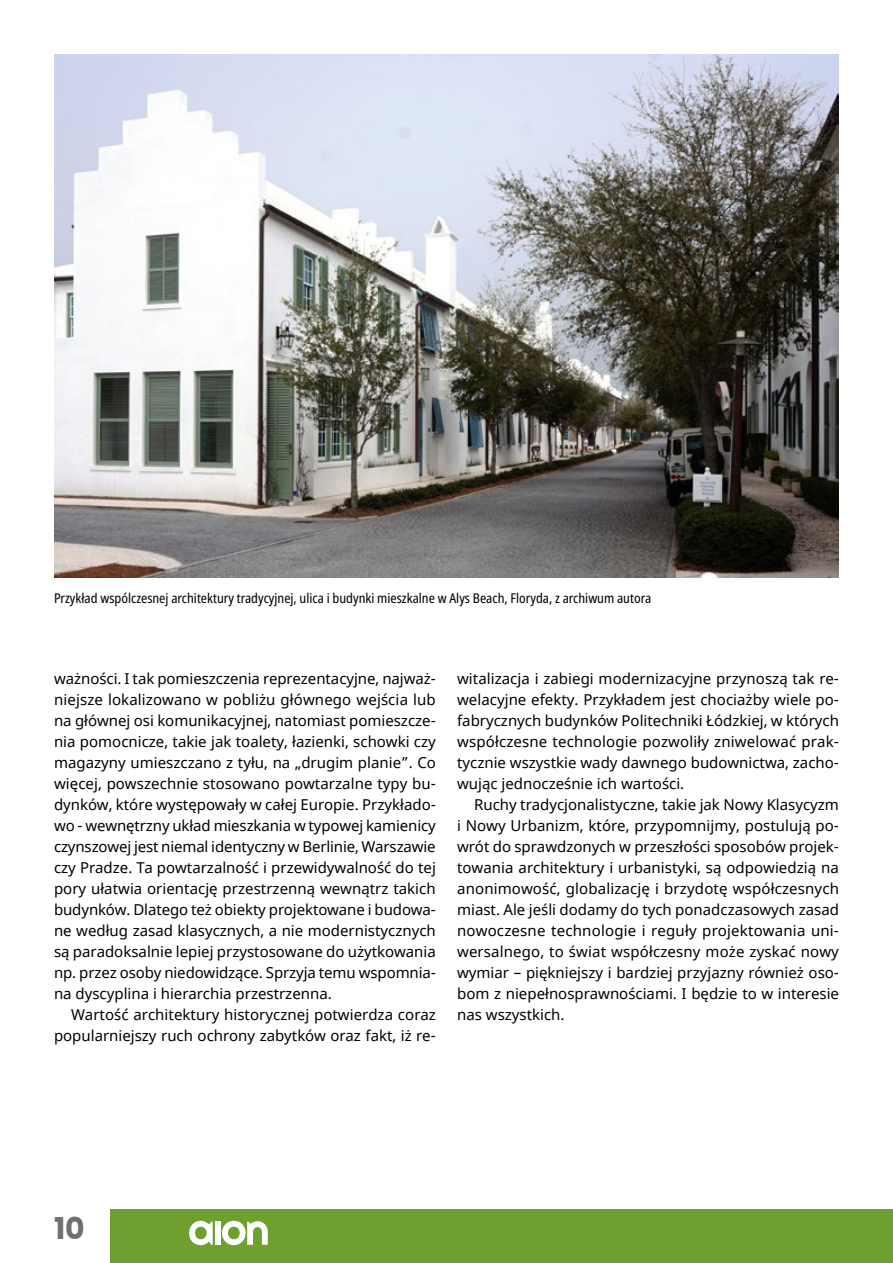
<style>
.page{position:relative;width:893px;height:1263px;background:#fff}
.page>*{position:absolute;margin:0;border:0;box-sizing:border-box;transform-origin:0 0}
.t1{font:700 30px "Poppins";color:#706f6f}
.body{font:15px/21px "Noto Sans";color:#000;text-align:justify}
.Rys_podpis{font:condensed 13.5px "Noto Sans";color:#000}
</style>
<div class="page">
<div style="left:110px;top:1209px;width:783px;height:54px;background:#6f9f2f"></div>
<svg style="left:189px;top:1221px;width:24px;height:24px"></svg>
<div style="left:215px;top:1222px;width:6px;height:23px;background:#fff"></div>
<svg style="left:222px;top:1221px;width:46px;height:24px"></svg>
<img style="left:54px;top:54px;width:785px;height:523px">
<p class="Rys_podpis" style="left:54px;top:589px;width:599px">Przykład wspólczesnej architektury tradycyjnej, ulica i budynki mieszkalne w Alys Beach, Floryda, z archiwum autora</p>
<p class="body" style="left:54px;top:669px;width:383px">ważności. I tak pomieszczenia reprezentacyjne, najważ&shy;niejsze lokalizowano w pobliżu głównego wejścia lub na głównej osi komunikacyjnej, natomiast pomieszcze&shy;nia pomocnicze, takie jak toalety, łazienki, schowki czy magazyny umieszczano z tyłu, na „drugim planie”. Co więcej, powszechnie stosowano powtarzalne typy bu&shy;dynków, które występowały w całej Europie. Przykłado&shy;wo - wewnętrzny układ mieszkania w typowej kamienicy czynszowej jest niemal identyczny w Berlinie, Warszawie czy Pradze. Ta powtarzalność i przewidywalność do tej pory ułatwia orientację przestrzenną wewnątrz takich budynków. Dlatego też obiekty projektowane i budowa&shy;ne według zasad klasycznych, a nie modernistycznych są paradoksalnie lepiej przystosowane do użytkowania np. przez osoby niedowidzące. Sprzyja temu wspomnia&shy;na dyscyplina i hierarchia przestrzenna.</p>
<p class="body" style="left:54px;top:1005px;width:383px;text-align:right">Wartość architektury historycznej potwierdza coraz popularniejszy ruch ochrony zabytków oraz fakt, iż re-</p>
<p class="body" style="left:457px;top:669px;width:383px">witalizacja i zabiegi modernizacyjne przynoszą tak re&shy;welacyjne efekty. Przykładem jest chociażby wiele po&shy;fabrycznych budynków Politechniki Łódzkiej, w których współczesne technologie pozwoliły zniwelować prak&shy;tycznie wszystkie wady dawnego budownictwa, zacho&shy;wując jednocześnie ich wartości.</p>
<p class="body" style="left:457px;top:795px;width:383px;text-indent:17px">Ruchy tradycjonalistyczne, takie jak Nowy Klasycyzm i Nowy Urbanizm, które, przypomnijmy, postulują po&shy;wrót do sprawdzonych w przeszłości sposobów projek&shy;towania architektury i urbanistyki, są odpowiedzią na anonimowość, globalizację i brzydotę współczesnych miast. Ale jeśli dodamy do tych ponadczasowych zasad nowoczesne technologie i reguły projektowania uni&shy;wersalnego, to świat współczesny może zyskać nowy wymiar – piękniejszy i bardziej przyjazny również oso&shy;bom z niepełnosprawnościami. I będzie to w interesie nas wszystkich.</p>
<h1 class="t1" style="left:54px;top:1211px;width:32px">10</h1>
</div>
